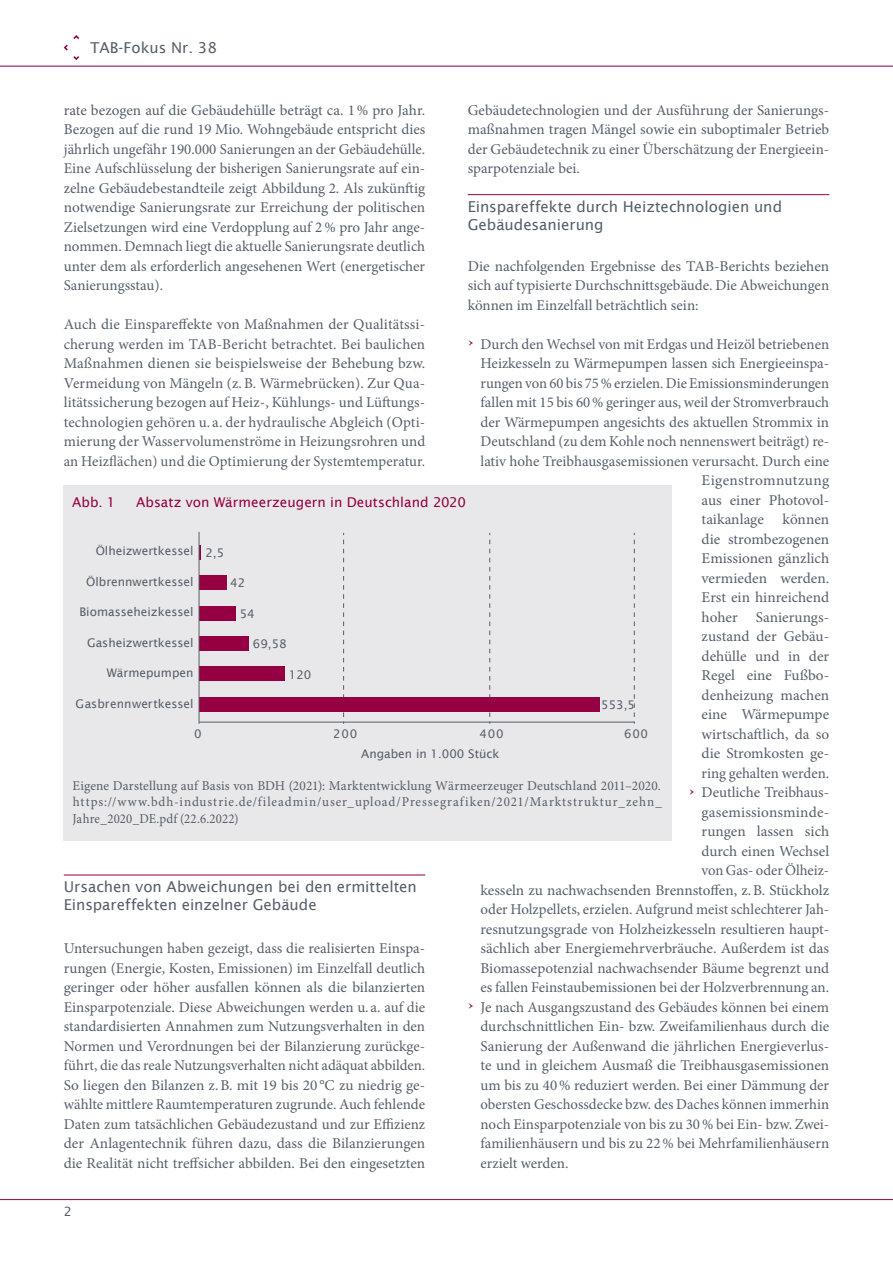
<style>
.page{position:relative;width:893px;height:1263px;background:#fff}
.page>*{position:absolute;margin:0;border:0;box-sizing:border-box;transform-origin:0 0}
.Text{font:15px/19.5px "Minion Pro";color:#565f6a;text-align:justify}
.Überschrift{font:15px/18px "Lucida Sans";color:#565f6a}
.Quelle{font:13.5px/16.5px "Minion Pro";letter-spacing:.065em;color:#565f6a;text-align:justify}
.Beschriftung_Abbildu{font:13.5px "Lucida Sans";letter-spacing:.005em;color:#940042}
.t1{font:12.75px "Lucida Sans";color:#565f6a}
.t2{font:11.85px "Lucida Sans";color:#565f6a}
.s1{font-size:13.5px;color:#940042}
</style>
<div class="page">
<svg style="left:64px;top:45px;width:15px;height:15px"></svg>
<svg style="left:73px;top:35px;width:6px;height:4px"></svg>
<hr style="left:0;top:66px;width:893px;height:1px;background:#940042">
<hr style="left:0;top:1199px;width:893px;height:1px;background:#940042">
<div style="left:64px;top:485px;width:608px;height:355px;background:#e8e7e9"></div>
<svg style="left:343px;top:533px;width:1px;height:191px"></svg>
<svg style="left:489px;top:533px;width:1px;height:191px"></svg>
<svg style="left:634px;top:533px;width:1px;height:191px"></svg>
<svg style="left:200px;top:545px;width:1px;height:14px"></svg>
<div style="left:199px;top:575px;width:27px;height:15px;background:#940042"></div>
<div style="left:199px;top:606px;width:37px;height:14px;background:#940042"></div>
<div style="left:199px;top:636px;width:49px;height:15px;background:#940042"></div>
<div style="left:199px;top:666px;width:85px;height:15px;background:#940042"></div>
<div style="left:199px;top:697px;width:400px;height:15px;background:#940042"></div>
<hr style="left:199px;top:532px;width:1px;height:192px;background:#565f6a">
<hr style="left:199px;top:722px;width:435px;height:1px;background:#565f6a">
<hr style="left:468px;top:194px;width:361px;height:1px;background:#940042">
<hr style="left:64px;top:875px;width:361px;height:1px;background:#940042">
<p class="Überschrift" style="left:90px;top:39px;width:128px">TAB-Fokus Nr. 38</p>
<p class="Text" style="left:64px;top:100px;width:363px">rate bezogen auf die Gebäudehülle beträgt ca. 1% pro Jahr.<br>Bezogen auf die rund 19 Mio. Wohngebäude entspricht dies jährlich ungefähr 190.000 Sanierungen an der Gebäudehülle.<br>Eine Aufschlüsselung der bisherigen Sanierungsrate auf ein&shy;zelne Gebäudebestandteile zeigt Abbildung 2. Als zukünftig notwendige Sanierungsrate zur Erreichung der politischen Zielsetzungen wird eine Verdopplung auf 2% pro Jahr ange&shy;nommen. Demnach liegt die aktuelle Sanierungsrate deutlich unter dem als erforderlich angesehenen Wert (energetischer Sanierungsstau).</p>
<p class="Text" style="left:64px;top:315px;width:363px">Auch die Einspareffekte von Maßnahmen der Qualitätssi&shy;cherung werden im TAB-Bericht betrachtet. Bei baulichen Maßnahmen dienen sie beispielsweise der Behebung bzw.<br>Vermeidung von Mängeln (z.B. Wärmebrücken). Zur Qua&shy;litätssicherung bezogen auf Heiz-, Kühlungs- und Lüftungs&shy;technologien gehören u. a. der hydraulische Abgleich (Opti&shy;mierung der Wasservolumenströme in Heizungsrohren und an Heizflächen) und die Optimierung der Systemtemperatur.</p>
<p class="Text" style="left:468px;top:100px;width:363px">Gebäudetechnologien und der Ausführung der Sanierungs&shy;maßnahmen tragen Mängel sowie ein suboptimaler Betrieb der Gebäudetechnik zu einer Überschätzung der Energieein&shy;sparpotenziale bei.</p>
<p class="Überschrift" style="left:468px;top:198px;width:316px">Einspareffekte durch Heiztechnologien und<br>Gebäudesanierung</p>
<p class="Text" style="left:468px;top:256px;width:363px">Die nachfolgenden Ergebnisse des TAB-Berichts beziehen sich auf typisierte Durchschnittsgebäude. Die Abweichungen können im Einzelfall beträchtlich sein:</p>
<p class="Text" style="left:480px;top:334px;width:350px;text-indent:-13px"><span class="s1">›</span> Durch den Wechsel von mit Erdgas und Heizöl betriebenen Heizkesseln zu Wärmepumpen lassen sich Energieeinspa&shy;rungen von 60 bis 75% erzielen. Die Emissionsminderungen fallen mit 15 bis 60% geringer aus, weil der Stromverbrauch der Wärmepumpen angesichts des aktuellen Strommix in Deutschland (zu dem Kohle noch nennenswert beiträgt) re&shy;lativ hohe Treibhausgasemissionen verursacht. Durch eine</p>
<p class="Text" style="left:702px;top:471px;width:129px">Eigenstromnutzung aus einer Photovol&shy;taikanlage können die strombezogenen Emissionen gänzlich vermieden werden.<br>Erst ein hinreichend hoher Sanierungs&shy;zustand der Gebäu&shy;dehülle und in der Regel eine Fußbo&shy;denheizung machen eine Wärmepumpe wirtschaftlich, da so die Stromkosten ge&shy;ring gehalten werden.</p>
<p class="Text" style="left:480px;top:783px;width:350px;text-align:right"><span class="s1">›</span> Deutliche Treibhaus-<br>gasemissionsminde-<br>rungen lassen sich<br>durch einen Wechsel<br>von Gas- oder Ölheiz-<br>kesseln zu nachwachsenden Brennstoffen, z.B. Stückholz oder Holzpellets, erzielen. Aufgrund meist schlechterer Jah&shy;resnutzungsgrade von Holzheizkesseln resultieren haupt&shy;sächlich aber Energiemehrverbräuche. Außerdem ist das Biomassepotenzial nachwachsender Bäume begrenzt und es fallen Feinstaubemissionen bei der Holzverbrennung an.</p>
<p class="Text" style="left:480px;top:997px;width:350px;text-indent:-13px"><span class="s1">›</span> Je nach Ausgangszustand des Gebäudes können bei einem durchschnittlichen Ein- bzw. Zweifamilienhaus durch die Sanierung der Außenwand die jährlichen Energieverlus&shy;te und in gleichem Ausmaß die Treibhausgasemissionen um bis zu 40% reduziert werden. Bei einer Dämmung der obersten Geschossdecke bzw. des Daches können immerhin noch Einsparpotenziale von bis zu 30% bei Ein- bzw. Zwei&shy;familienhäusern und bis zu 22% bei Mehrfamilienhäusern erzielt werden.</p>
<p class="Beschriftung_Abbildu" style="left:72px;top:494px;width:45px">Abb. 1</p>
<p class="Beschriftung_Abbildu" style="left:136px;top:494px;width:331px">Absatz von Wärmeerzeugern in Deutschland 2020</p>
<p class="t2" style="left:96px;top:544px;width:99px">Ölheizwertkessel</p>
<p class="t2" style="left:86px;top:575px;width:109px">Ölbrennwertkessel</p>
<p class="t2" style="left:79px;top:605px;width:116px">Biomasseheizkessel</p>
<p class="t2" style="left:87px;top:636px;width:108px">Gasheizwertkessel</p>
<p class="t2" style="left:107px;top:666px;width:88px">Wärmepumpen</p>
<p class="t2" style="left:76px;top:697px;width:120px">Gasbrennwertkessel</p>
<p class="t2" style="left:205px;top:546px;width:20px">2,5</p>
<p class="t2" style="left:230px;top:576px;width:17px">42</p>
<p class="t2" style="left:240px;top:607px;width:17px">54</p>
<p class="t2" style="left:253px;top:637px;width:35px">69,58</p>
<p class="t2" style="left:289px;top:668px;width:24px">120</p>
<p class="t2" style="left:601px;top:698px;width:35px">553,5</p>
<p class="t2" style="left:194px;top:727px;width:9px">0</p>
<p class="t2" style="left:333px;top:727px;width:25px">200</p>
<p class="t2" style="left:480px;top:727px;width:25px">400</p>
<p class="t2" style="left:624px;top:727px;width:25px">600</p>
<p class="t2" style="left:361px;top:747px;width:140px">Angaben in 1.000 Stück</p>
<p class="Quelle" style="left:72px;top:777px;width:591px">Eigene Darstellung auf Basis von BDH (2021): Marktentwicklung Wärmeerzeuger Deutschland 2011–2020. https://www.bdh-industrie.de/fileadmin/user_upload/Pressegrafiken/2021/Marktstruktur_zehn_ Jahre_2020_DE.pdf (22.6.2022)</p>
<p class="Überschrift" style="left:64px;top:878px;width:355px">Ursachen von Abweichungen bei den ermittelten<br>Einspareffekten einzelner Gebäude</p>
<p class="Text" style="left:64px;top:939px;width:363px">Untersuchungen haben gezeigt, dass die realisierten Einspa&shy;rungen (Energie, Kosten, Emissionen) im Einzelfall deutlich geringer oder höher ausfallen können als die bilanzierten Einsparpotenziale. Diese Abweichungen werden u. a. auf die standardisierten Annahmen zum Nutzungsverhalten in den Normen und Verordnungen bei der Bilanzierung zurückge&shy;führt, die das reale Nutzungsverhalten nicht adäquat abbilden.<br>So liegen den Bilanzen z.B. mit 19 bis 20 °C zu niedrig ge&shy;wählte mittlere Raumtemperaturen zugrunde. Auch fehlende Daten zum tatsächlichen Gebäudezustand und zur Effizienz der Anlagentechnik führen dazu, dass die Bilanzierungen die Realität nicht treffsicher abbilden. Bei den eingesetzten</p>
<p class="t1" style="left:64px;top:1205px;width:10px">2</p>
</div>
